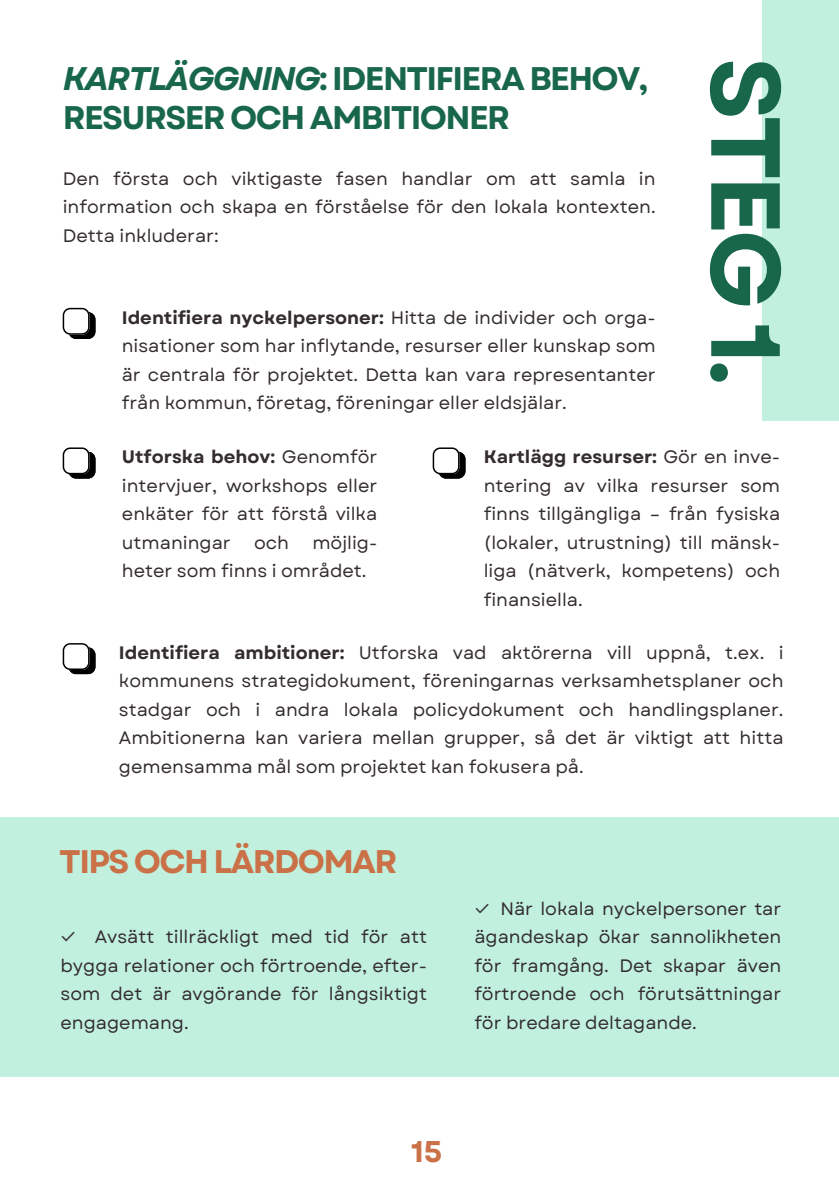
<style>
.page{position:relative;width:839px;height:1191px;background:#fff}
.page>*{position:absolute;margin:0;border:0;box-sizing:border-box;transform-origin:0 0}
.t1{font:700 97.8px "Garet";color:#19674b}
.t2{font:700 32.6px/39px "Garet";letter-spacing:-.05em;color:#19674b}
.t3{font:700 32.6px "Garet";letter-spacing:-.05em;color:#ca7147}
.t4{font:700 30px "Garet";color:#ca7147}
.t5{font:18px/28.4px "Garet";color:#332c30;text-align:justify}
.s1{font-style:italic}
.s2{font-weight:700}
</style>
<div class="page">
<div style="left:0;top:818px;width:838px;height:259px;background:#c1f0df"></div>
<div style="left:761px;top:0;width:77px;height:421px;background:#c1f0df"></div>
<svg style="left:63px;top:308px;width:32px;height:31px"></svg>
<svg style="left:63px;top:447px;width:32px;height:32px"></svg>
<svg style="left:432px;top:447px;width:33px;height:32px"></svg>
<svg style="left:63px;top:643px;width:32px;height:31px"></svg>
<p class="t2" style="left:63px;top:59px;width:587px"><span class="s1">KARTLÄGGNING</span>: IDENTIFIERA BEHOV,<br>RESURSER OCH AMBITIONER</p>
<h2 class="t1" style="left:815px;top:57px;width:330px;rotate:90deg">STEG 1.</h2>
<p class="t5" style="left:63px;top:164px;width:594px">Den första och viktigaste fasen handlar om att samla in information och skapa en förståelse för den lokala kontexten.<br>Detta inkluderar:</p>
<h1 class="t5" style="left:122px;top:303px;width:535px"><span class="s2">Identifiera nyckelpersoner:</span> Hitta de individer och orga&shy;nisationer som har inflytande, resurser eller kunskap som är centrala för projektet. Detta kan vara representanter från kommun, företag, föreningar eller eldsjälar.</h1>
<p class="t5" style="left:122px;top:443px;width:257px"><span class="s2">Utforska behov:</span> Genomför intervjuer, workshops eller enkäter för att förstå vilka utmaningar</p>
<p class="t5" style="left:483px;top:443px;width:298px"><span class="s2">Kartlägg resurser:</span> Gör en inve&shy;ntering av vilka resurser som finns tillgängliga – från fysiska (lokaler, utrustning) till mänsk&shy;liga (nätverk, kompetens) och finansiella.</p>
<p class="t5" style="left:119px;top:639px;width:666px"><span class="s2">Identifiera ambitioner:</span> Utforska vad aktörerna vill uppnå, t.ex. i kommunens strategidokument, föreningarnas verksamhetsplaner och stadgar och i andra lokala policydokument och handlingsplaner.<br>Ambitionerna kan variera mellan grupper, så det är viktigt att hitta gemensamma mål som projektet kan fokusera på.</p>
<p class="t5" style="left:122px;top:528px;width:257px;text-indent:190px">möjlig&shy;heter som finns i området.</p>
<p class="t5" style="left:254px;top:528px;width:37px">och</p>
<h2 class="t3" style="left:59px;top:838px;width:339px">TIPS OCH LÄRDOMAR</h2>
<p class="t5" style="left:60px;top:923px;width:368px">✓ Avsätt tillräckligt med tid för att bygga relationer och förtroende, efter&shy;som det är avgörande för långsiktigt engagemang.</p>
<p class="t5" style="left:474px;top:894px;width:308px">✓ När lokala nyckelpersoner tar ägandeskap ökar sannolikheten för framgång. Det skapar även förtroende och förutsättningar för bredare deltagande.</p>
<h3 class="t4" style="left:411px;top:1130px;width:33px">15</h3>
</div>
